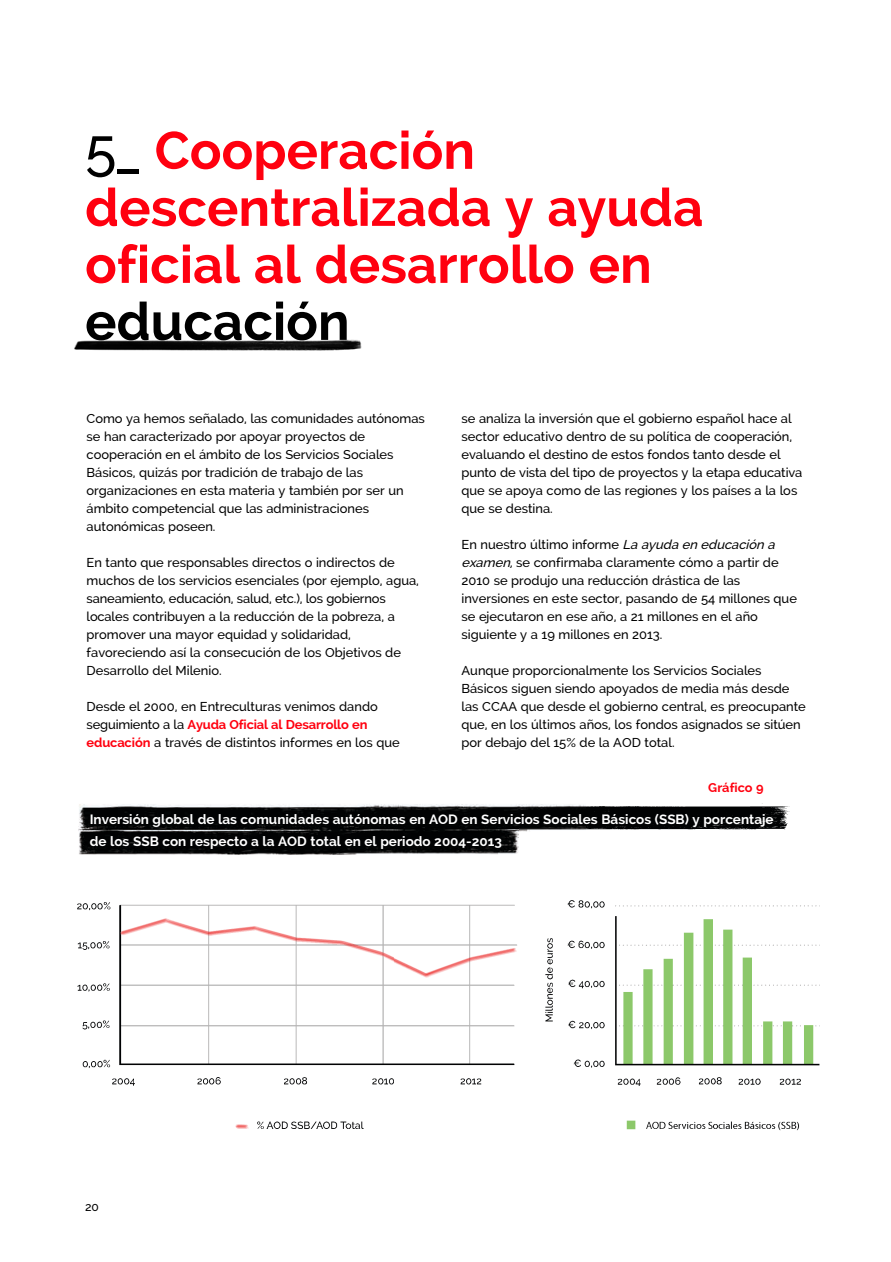
<style>
.page{position:relative;width:891px;height:1262px;background:#fff}
.page>*{position:absolute;margin:0;border:0;box-sizing:border-box;transform-origin:0 0}
.t1{font:700 52.5px/57px "Raleway";color:#ff000f}
.t2{font:700 52.5px "Raleway";color:#000}
.t3{font:700 13.5px/22.5px "Raleway";color:#fff}
.t4{font:500 12.9px/18px "Raleway";color:#000}
.t5{font:700 12.75px "Raleway";color:#ff000f}
.t6{font:500 12px "Raleway";color:#000}
.s1{font-weight:500;font-size:57px;color:#000}
.s2{font-weight:700;color:#ff000f}
.s3{font-style:italic}
</style>
<div class="page">
<img style="left:74px;top:339px;width:288px;height:12px">
<img style="left:79px;top:832px;width:293px;height:23px">
<img style="left:372px;top:832px;width:146px;height:23px">
<img style="left:79px;top:804px;width:710px;height:28px">
<img style="left:79px;top:827px;width:439px;height:5px">
<img style="left:77px;top:900px;width:742px;height:231px">
<h1 class="t1" style="left:85px;top:122px;width:620px"><span class="s1">5_</span> Cooperación descentralizada y ayuda oficial al desarrollo en</h1>
<h1 class="t2" style="left:85px;top:291px;width:266px">educación</h1>
<p class="t4" style="left:87px;top:409px;width:340px">Como ya hemos señalado, las comunidades autónomas se han caracterizado por apoyar proyectos de cooperación en el ámbito de los Servicios Sociales Básicos, quizás por tradición de trabajo de las organizaciones en esta materia y también por ser un ámbito competencial que las administraciones autonómicas poseen.</p>
<p class="t4" style="left:87px;top:553px;width:334px">En tanto que responsables directos o indirectos de muchos de los servicios esenciales (por ejemplo, agua, saneamiento, educación, salud, etc.), los gobiernos locales contribuyen a la reducción de la pobreza, a promover una mayor equidad y solidaridad, favoreciendo así la consecución de los Objetivos de Desarrollo del Milenio.</p>
<p class="t4" style="left:87px;top:697px;width:315px">Desde el 2000, en Entreculturas venimos dando seguimiento a la <span class="s2">Ayuda Oficial al Desarrollo en educación</span> a través de distintos informes en los que</p>
<p class="t4" style="left:461px;top:409px;width:342px">se analiza la inversión que el gobierno español hace al sector educativo dentro de su política de cooperación, evaluando el destino de estos fondos tanto desde el punto de vista del tipo de proyectos y la etapa educativa que se apoya como de las regiones y los países a la los que se destina.</p>
<p class="t4" style="left:461px;top:535px;width:337px">En nuestro último informe <span class="s3">La ayuda en educación a examen,</span>se confirmaba claramente cómo a partir de 2010 se produjo una reducción drástica de las inversiones en este sector, pasando de 54 millones que se ejecutaron en ese año, a 21 millones en el año siguiente y a 19 millones en 2013.</p>
<p class="t4" style="left:461px;top:661px;width:346px">Aunque proporcionalmente los Servicios Sociales Básicos siguen siendo apoyados de media más desde las CCAA que desde el gobierno central, es preocupante que, en los últimos años, los fondos asignados se sitúen por debajo del 15% de la AOD total.</p>
<p class="t5" style="left:708px;top:780px;width:57px">Gráfico 9</p>
<p class="t3" style="left:90px;top:807px;width:685px">Inversión global de las comunidades autónomas en AOD en Servicios Sociales Básicos (SSB) y porcentaje de los SSB con respecto a la AOD total en el periodo 2004-2013</p>
<p class="t6" style="left:85px;top:1200px;width:15px">20</p>
</div>
